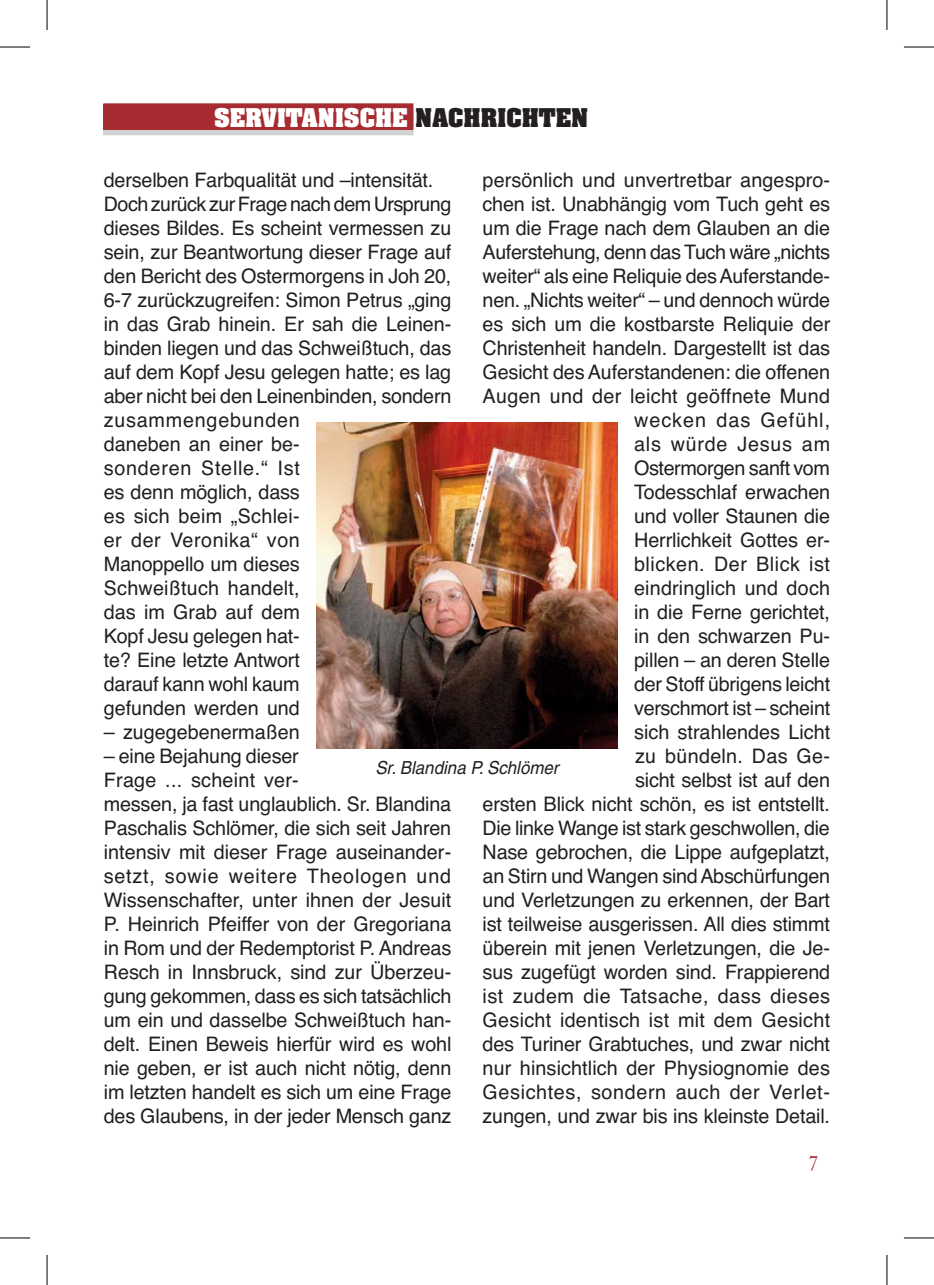
<style>
.page{position:relative;width:934px;height:1285px;background:#fff}
.page>*{position:absolute;margin:0;border:0;box-sizing:border-box;transform-origin:0 0}
.t1{font:700 22px "Aachen";color:#fff}
.t2{font:20px/24px "Helvetica";letter-spacing:-.01em;color:#231f20}
.t3{font:20px "Janson Text";color:#a72c31}
.t4{font:italic 18px "Helvetica";color:#231f20;scale:.94 1}
.s1{color:#231f20}
</style>
<div class="page">
<svg style="left:106px;top:129px;width:305px;height:4px"></svg>
<div style="left:104px;top:109px;width:309px;height:26px;border:1px solid #d1d2d4"></div>
<div style="left:104px;top:104px;width:309px;height:25px;background:#a72c31"></div>
<img style="left:317px;top:423px;width:299px;height:326px">
<hr style="left:0;top:47px;width:30px;height:1px;background:#000">
<hr style="left:903px;top:47px;width:30px;height:1px;background:#000">
<hr style="left:0;top:1237px;width:30px;height:1px;background:#000">
<hr style="left:903px;top:1237px;width:30px;height:1px;background:#000">
<hr style="left:47px;top:0;width:1px;height:30px;background:#000">
<hr style="left:47px;top:1255px;width:1px;height:30px;background:#000">
<hr style="left:886px;top:0;width:1px;height:30px;background:#000">
<hr style="left:886px;top:1255px;width:1px;height:30px;background:#000">
<p class="t1" style="left:214px;top:108px;width:375px">SERVITANISCHE <span class="s1">NACHRICHTEN</span></p>
<p class="t2" style="left:104px;top:170px;width:349px">derselben Farbqualität und –intensität.<br>Doch zurück zur Frage nach dem Ursprung dieses Bildes. Es scheint vermessen zu sein, zur Beantwortung dieser Frage auf den Bericht des Ostermorgens in Joh 20,<br>6-7 zurückzugreifen: Simon Petrus „ging in das Grab hinein. Er sah die Leinen&shy;binden liegen und das Schweißtuch, das auf dem Kopf Jesu gelegen hatte; es lag aber nicht bei den Leinenbinden, sondern zusammengebunden<br>daneben an einer be-<br>sonderen Stelle.“ Ist<br>es denn möglich, dass<br>es sich beim „Schlei-<br>er der Veronika“ von<br>Manoppello um dieses<br>Schweißtuch handelt,<br>das im Grab auf dem<br>Kopf Jesu gelegen hat-<br>te? Eine letzte Antwort<br>darauf kann wohl kaum<br>gefunden werden und</p>
<p class="t2" style="left:104px;top:722px;width:197px">– zugegebenermaßen</p>
<p class="t2" style="left:104px;top:746px;width:349px">– eine Bejahung dieser<br>Frage ... scheint ver-<br>messen, ja fast unglaublich. Sr. Blandina Paschalis Schlömer, die sich seit Jahren intensiv mit dieser Frage auseinander&shy;setzt, sowie weitere Theologen und Wissenschafter, unter ihnen der Jesuit P. Heinrich Pfeiffer von der Gregoriana in Rom und der Redemptorist P. Andreas Resch in Innsbruck, sind zur Überzeu&shy;gung gekommen, dass es sich tatsächlich um ein und dasselbe Schweißtuch han&shy;delt. Einen Beweis hierfür wird es wohl nie geben, er ist auch nicht nötig, denn im letzten handelt es sich um eine Frage des Glaubens, in der jeder Mensch ganz</p>
<p class="t2" style="left:482px;top:170px;width:349px;text-align:right">persönlich und unvertretbar angespro&shy;chen ist. Unabhängig vom Tuch geht es um die Frage nach dem Glauben an die<br>Auferstehung, denn das Tuch wäre „nichts weiter“ als eine Reliquie des Auferstande&shy;nen. „Nichts weiter“ – und dennoch würde es sich um die kostbarste Reliquie der<br>Christenheit handeln. Dargestellt ist das<br>Gesicht des Auferstandenen: die offenen<br>Augen und der leicht geöffnete Mund wecken das Gefühl,<br>als würde Jesus am<br>Ostermorgen sanft vom<br>Todesschlaf erwachen<br>und voller Staunen die<br>Herrlichkeit Gottes er-<br>blicken. Der Blick ist<br>eindringlich und doch<br>in die Ferne gerichtet,<br>in den schwarzen Pu-<br>pillen – an deren Stelle<br>der Stoff übrigens leicht<br>verschmort ist – scheint<br>sich strahlendes Licht<br>zu bündeln. Das Ge-<br>sicht selbst ist auf den<br>ersten Blick nicht schön, es ist entstellt.<br>Die linke Wange ist stark geschwollen, die<br>Nase gebrochen, die Lippe aufgeplatzt, an Stirn und Wangen sind Abschürfungen und Verletzungen zu erkennen, der Bart ist teilweise ausgerissen. All dies stimmt überein mit jenen Verletzungen, die Je&shy;sus zugefügt worden sind. Frappierend ist zudem die Tatsache, dass dieses<br>Gesicht identisch ist mit dem Gesicht des Turiner Grabtuches, und zwar nicht nur hinsichtlich der Physiognomie des<br>Gesichtes, sondern auch der Verlet&shy;zungen, und zwar bis ins kleinste Detail.</p>
<p class="t4" style="left:375px;top:761px;width:196px">Sr. Blandina P. Schlömer</p>
<p class="t3" style="left:808px;top:1154px;width:12px">7</p>
</div>
